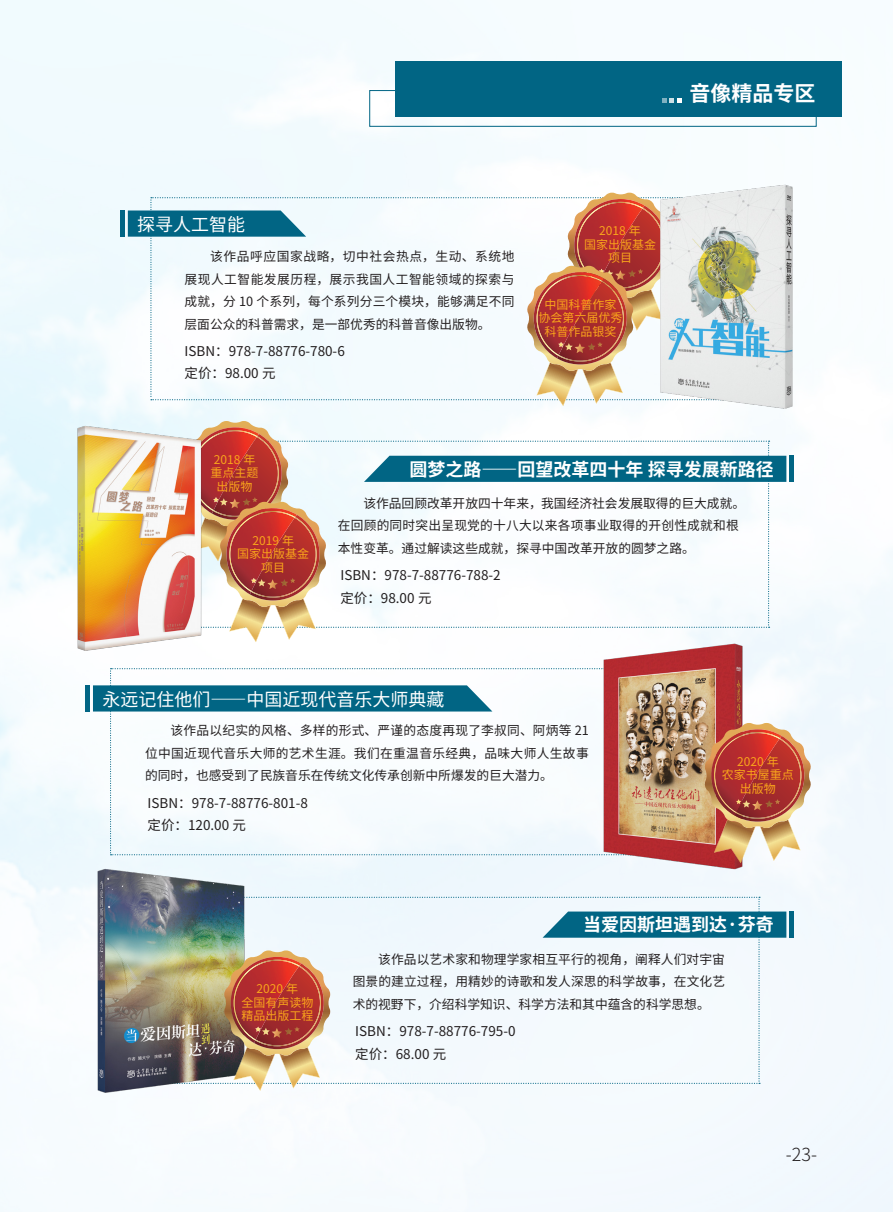
<style>
.page{position:relative;width:893px;height:1212px;background:#fff}
.page>*{position:absolute;margin:0;border:0;box-sizing:border-box;transform-origin:0 0}
.t1{font:700 21px "Source Han Sans CN";color:#fff}
.t2{font:700 18px "Source Han Sans CN";color:#fff}
.t3{font:18px "Source Han Sans CN";color:#fff}
.t4{font:300 18px "Source Han Sans CN";color:#231f20}
.t5{font:13.5px "Source Han Sans CN";color:#231f20}
.t6{font:12.75px/22.5px "Source Han Sans CN";color:#231f20;text-align:justify}
.t7{font:12px "Source Han Sans CN";color:#f9a51b}
</style>
<div class="page">
<img style="left:0;top:0;width:893px;height:1212px">
<div style="left:395px;top:62px;width:447px;height:55px;background:#016584"></div>
<div style="left:369px;top:90px;width:447px;height:36px;border:1px solid #016584"></div>
<svg style="left:662px;top:99px;width:20px;height:4px"></svg>
<img style="left:536px;top:405px;width:42px;height:1px">
<img style="left:229px;top:641px;width:42px;height:1px">
<img style="left:602px;top:644px;width:142px;height:225px">
<img style="left:714px;top:862px;width:42px;height:1px">
<svg style="left:704px;top:723px;width:107px;height:139px"></svg>
<img style="left:96px;top:868px;width:150px;height:226px">
<img style="left:233px;top:1090px;width:42px;height:1px">
<img style="left:660px;top:184px;width:134px;height:225px">
<img style="left:77px;top:426px;width:125px;height:225px">
<svg style="left:128px;top:193px;width:642px;height:212px"></svg>
<svg style="left:93px;top:668px;width:594px;height:187px"></svg>
<svg style="left:150px;top:421px;width:636px;height:220px"></svg>
<img style="left:141px;top:897px;width:645px;height:193px">
<hr style="left:121px;top:210px;width:4px;height:27px;background:#016584">
<hr style="left:86px;top:685px;width:4px;height:26px;background:#016584">
<div style="left:789px;top:456px;width:5px;height:26px;background:#016584"></div>
<div style="left:789px;top:911px;width:5px;height:27px;background:#016584"></div>
<h1 class="t1" style="left:689px;top:81px;width:127px">音像精品专区</h1>
<p class="t3" style="left:137px;top:214px;width:110px">探寻人工智能</p>
<p class="t6" style="left:185px;top:246px;width:332px;text-indent:26px">该作品呼应国家战略，切中社会热点，生动、系统地展现人工智能发展历程，展示我国人工智能领域的探索与成就，分 10 个系列，每个系列分三个模块，能够满足不同层面公众的科普需求，是一部优秀的科普音像出版物。</p>
<p class="t5" style="left:185px;top:343px;width:162px">ISBN：978-7-88776-780-6</p>
<p class="t5" style="left:185px;top:366px;width:93px">定价：98.00 元</p>
<p class="t7" style="left:599px;top:224px;width:43px">2018 年</p>
<p class="t7" style="left:584px;top:238px;width:73px">国家出版基金</p>
<p class="t7" style="left:608px;top:251px;width:25px">项目</p>
<p class="t7" style="left:544px;top:297px;width:73px">中国科普作家</p>
<p class="t7" style="left:538px;top:311px;width:85px">协会第六届优秀</p>
<p class="t7" style="left:544px;top:324px;width:73px">科普作品银奖</p>
<p class="t7" style="left:214px;top:452px;width:43px">2018 年</p>
<p class="t7" style="left:210px;top:466px;width:49px">重点主题</p>
<p class="t7" style="left:216px;top:479px;width:37px">出版物</p>
<p class="t7" style="left:252px;top:533px;width:43px">2019 年</p>
<p class="t7" style="left:237px;top:547px;width:73px">国家出版基金</p>
<p class="t7" style="left:261px;top:560px;width:25px">项目</p>
<p class="t2" style="left:410px;top:459px;width:366px">圆梦之路——回望改革四十年 探寻发展新路径</p>
<p class="t6" style="left:338px;top:492px;width:409px;text-align:left;text-indent:26px">该作品回顾改革开放四十年来，我国经济社会发展取得的巨大成就。在回顾的同时突出呈现党的十八大以来各项事业取得的开创性成就和根本性变革。通过解读这些成就，探寻中国改革开放的圆梦之路。</p>
<p class="t5" style="left:340px;top:568px;width:162px">ISBN：978-7-88776-788-2</p>
<p class="t5" style="left:340px;top:590px;width:93px">定价：98.00 元</p>
<p class="t3" style="left:102px;top:689px;width:343px">永远记住他们—— 中国近现代音乐大师典藏</p>
<p class="t6" style="left:145px;top:720px;width:446px;text-indent:26px">该作品以纪实的风格、多样的形式、严谨的态度再现了李叔同、阿炳等 21位中国近现代音乐大师的艺术生涯。我们在重温音乐经典，品味大师人生故事的同时，也感受到了民族音乐在传统文化传承创新中所爆发的巨大潜力。</p>
<p class="t5" style="left:148px;top:795px;width:162px">ISBN：978-7-88776-801-8</p>
<p class="t5" style="left:148px;top:818px;width:100px">定价：120.00 元</p>
<p class="t7" style="left:737px;top:755px;width:43px">2020 年</p>
<p class="t7" style="left:722px;top:768px;width:74px">农家书屋重点</p>
<p class="t7" style="left:740px;top:782px;width:38px">出版物</p>
<p class="t7" style="left:257px;top:982px;width:43px">2020 年</p>
<p class="t7" style="left:241px;top:996px;width:73px">全国有声读物</p>
<p class="t7" style="left:241px;top:1009px;width:73px">精品出版工程</p>
<p class="t2" style="left:583px;top:914px;width:192px">当爱因斯坦遇到达·芬奇</p>
<p class="t6" style="left:353px;top:948px;width:374px;text-indent:26px">该作品以艺术家和物理学家相互平行的视角，阐释人们对宇宙图景的建立过程，用精妙的诗歌和发人深思的科学故事，在文化艺术的视野下，介绍科学知识、科学方法和其中蕴含的科学思想。</p>
<p class="t5" style="left:355px;top:1023px;width:162px">ISBN：978-7-88776-795-0</p>
<p class="t5" style="left:355px;top:1046px;width:93px">定价：68.00 元</p>
<h2 class="t4" style="left:786px;top:1144px;width:33px">-23-</h2>
</div>
